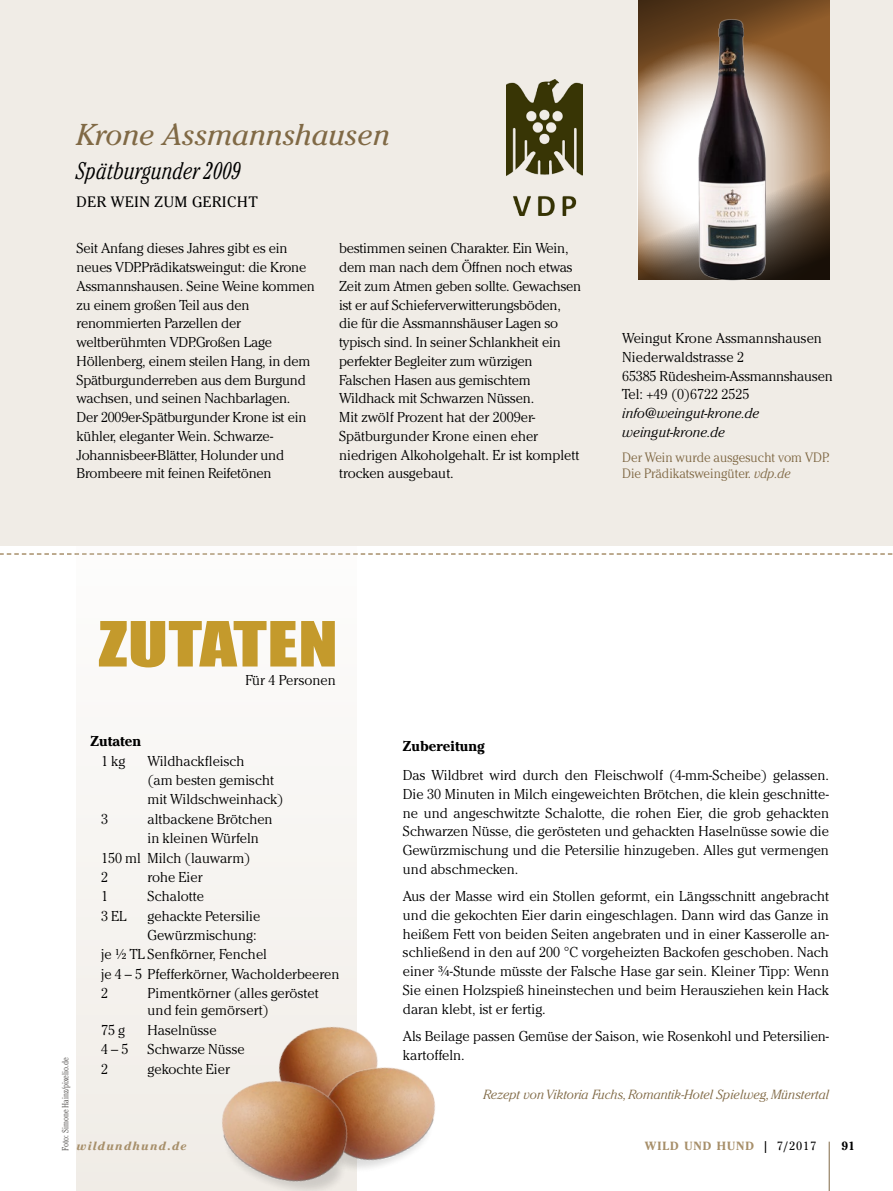
<style>
.page{position:relative;width:893px;height:1191px;background:#fff}
.page>*{position:absolute;margin:0;border:0;box-sizing:border-box;transform-origin:0 0}
.Rezept__Kleine_Headl{font:italic 30px "Cheltenham ITC Pro";color:#806945}
.Rezept__Unterzeile{font:italic 300 condensed 24px "Cheltenham ITC Pro";color:#000}
.Rezept__Dachzeile{font:15px "Cheltenham ITC Pro";letter-spacing:.04em;color:#000}
.Artikel__Text_ohne_E{font:300 14.25px/18.8px "Cheltenham ITC Pro";letter-spacing:-.015em;color:#000}
.Rezept__Zutaten{font:300 14.25px/17.2px "Cheltenham ITC Pro";color:#000}
.Rezept__Zutaten-2{font:700 14.25px "Cheltenham ITC Pro";color:#000}
.tabelle__Text{font:300 14.25px "Cheltenham ITC Pro";color:#000}
.Rezept__Weinempfehlu{font:300 13.5px/16.5px "Cheltenham ITC Pro";color:#806945;scale:.96 1}
.Artikel__Text_Einzug{font:italic 300 13.2px "Cheltenham ITC Pro";color:#806945}
.Fuss__Abschnitt{font:700 11.85px "Cheltenham ITC Pro";letter-spacing:.085em;color:#a78f6a}
.Fuss__www{font:italic 700 11.85px "Cheltenham ITC Pro";letter-spacing:.1em;color:#a78f6a}
.Fuss__Seitenzahl{font:700 11.85px "Cheltenham ITC Pro";color:#000}
.Fotonachweis{font:300 condensed 9px "Cheltenham ITC Pro";color:#575452}
.s1{font-style:italic}
.s2{color:#000}
.s3{font-weight:400;color:#000}
</style>
<div class="page">
<hr style="left:829px;top:1141px;width:1px;height:50px;background:#806945">
<div style="left:0;top:0;width:893px;height:545px;background:#f0ece6"></div>
<svg style="left:0;top:553px;width:893px;height:2px"></svg>
<div style="left:77px;top:472px;width:280px;height:719px;background:#f6f4f1"></div>
<svg style="left:99px;top:621px;width:236px;height:46px"></svg>
<img style="left:507px;top:80px;width:76px;height:136px">
<svg style="left:638px;top:108px;width:191px;height:44px"></svg>
<svg style="left:638px;top:0;width:191px;height:108px;background:#825a35"></svg>
<svg style="left:638px;top:152px;width:191px;height:128px"></svg>
<img style="left:671px;top:13px;width:119px;height:268px">
<img style="left:306px;top:1026px;width:49px;height:5px">
<img style="left:403px;top:1070px;width:32px;height:86px">
<img style="left:166px;top:1031px;width:237px;height:160px">
<p class="Rezept__Kleine_Headl" style="left:77px;top:116px;width:315px">Krone Assmannshausen</p>
<p class="Rezept__Unterzeile" style="left:77px;top:156px;width:166px">Spätburgunder 2009</p>
<p class="Rezept__Dachzeile" style="left:77px;top:193px;width:183px">DER WEIN ZUM GERICHT</p>
<p class="Artikel__Text_ohne_E" style="left:77px;top:239px;width:240px">Seit Anfang dieses Jahres gibt es ein neues VDP.Prädikatsweingut: die Krone Assmannshausen. Seine Weine kommen zu einem großen Teil aus den renommierten Parzellen der weltberühmten VDP.Großen Lage Höllenberg, einem steilen Hang, in dem Spätburgunderreben aus dem Burgund wachsen, und seinen Nachbarlagen.</p>
<p class="Artikel__Text_ohne_E" style="left:77px;top:408px;width:231px">Der 2009er-Spätburgunder Krone ist ein kühler, eleganter Wein. Schwarze-Johannisbeer-Blätter, Holunder und Brombeere mit feinen Reifetönen</p>
<p class="Artikel__Text_ohne_E" style="left:339px;top:239px;width:244px">bestimmen seinen Charakter. Ein Wein, dem man nach dem Öffnen noch etwas Zeit zum Atmen geben sollte. Gewachsen ist er auf Schieferverwitterungsböden, die für die Assmannshäuser Lagen so typisch sind. In seiner Schlankheit ein perfekter Begleiter zum würzigen Falschen Hasen aus gemischtem Wildhack mit Schwarzen Nüssen.</p>
<p class="Artikel__Text_ohne_E" style="left:339px;top:408px;width:242px">Mit zwölf Prozent hat der 2009er-<br>Spätburgunder Krone einen eher niedrigen Alkoholgehalt. Er ist komplett trocken ausgebaut.</p>
<p class="Artikel__Text_ohne_E" style="left:622px;top:329px;width:212px">Weingut Krone Assmannshausen<br>Niederwaldstrasse 2<br>65385 Rüdesheim-Assmannshausen<br>Tel: +49 (0)6722 2525 <span class="s1">info@weingut-krone.de weingut-krone.de</span></p>
<p class="Rezept__Weinempfehlu" style="left:622px;top:449px;width:218px">Der Wein wurde ausgesucht vom VDP.<br>Die Prädikatsweingüter. <span class="s1">vdp.de</span></p>
<p class="tabelle__Text" style="left:246px;top:672px;width:92px">Für 4 Personen</p>
<p class="Rezept__Zutaten-2" style="left:91px;top:732px;width:52px">Zutaten</p>
<p class="Rezept__Zutaten" style="left:101px;top:752px;width:26px">1 kg</p>
<p class="Rezept__Zutaten" style="left:148px;top:752px;width:99px">Wildhackfleisch</p>
<p class="Rezept__Zutaten" style="left:148px;top:771px;width:128px">(am besten gemischt</p>
<p class="Rezept__Zutaten" style="left:148px;top:791px;width:137px">mit Wildschweinhack)</p>
<p class="Rezept__Zutaten" style="left:101px;top:810px;width:9px">3</p>
<p class="Rezept__Zutaten" style="left:148px;top:810px;width:127px">altbackene Brötchen</p>
<p class="Rezept__Zutaten" style="left:148px;top:829px;width:113px">in kleinen Würfeln</p>
<p class="Rezept__Zutaten" style="left:101px;top:849px;width:151px">150 ml Milch (lauwarm)</p>
<p class="Rezept__Zutaten" style="left:101px;top:868px;width:9px">2</p>
<p class="Rezept__Zutaten" style="left:148px;top:868px;width:56px">rohe Eier</p>
<p class="Rezept__Zutaten" style="left:101px;top:887px;width:9px">1</p>
<p class="Rezept__Zutaten" style="left:148px;top:887px;width:58px">Schalotte</p>
<p class="Rezept__Zutaten" style="left:101px;top:907px;width:27px">3 EL</p>
<p class="Rezept__Zutaten" style="left:148px;top:907px;width:114px">gehackte Petersilie</p>
<p class="Rezept__Zutaten" style="left:148px;top:926px;width:111px">Gewürzmischung:</p>
<p class="Rezept__Zutaten" style="left:101px;top:946px;width:167px">je ½ TL Senfkörner, Fenchel</p>
<p class="Rezept__Zutaten" style="left:101px;top:965px;width:240px">je 4 – 5 Pfefferkörner, Wacholderbeeren</p>
<p class="Rezept__Zutaten" style="left:101px;top:984px;width:9px">2</p>
<p class="Rezept__Zutaten" style="left:148px;top:984px;width:173px">Pimentkörner (alles geröstet und fein gemörsert)</p>
<p class="Rezept__Zutaten" style="left:101px;top:1021px;width:26px">75 g</p>
<p class="Rezept__Zutaten" style="left:148px;top:1021px;width:71px">Haselnüsse</p>
<p class="Rezept__Zutaten" style="left:101px;top:1040px;width:29px">4 – 5</p>
<p class="Rezept__Zutaten" style="left:148px;top:1040px;width:99px">Schwarze Nüsse</p>
<p class="Rezept__Zutaten" style="left:101px;top:1060px;width:9px">2</p>
<p class="Rezept__Zutaten" style="left:148px;top:1060px;width:84px">gekochte Eier</p>
<p class="Fotonachweis" style="left:60px;top:1150px;width:94px;rotate:-90deg">Foto: Simone Hainz/pixelio.de</p>
<p class="Fuss__www" style="left:77px;top:1138px;width:112px">wildundhund.de</p>
<p class="Rezept__Zutaten-2" style="left:403px;top:736px;width:83px">Zubereitung</p>
<p class="Artikel__Text_ohne_E" style="left:403px;top:765px;width:428px;text-align:justify">Das Wildbret wird durch den Fleischwolf (4-mm-Scheibe) gelassen.<br>Die 30 Minuten in Milch eingeweichten Brötchen, die klein geschnitte&shy;ne und angeschwitzte Schalotte, die rohen Eier, die grob gehackten Schwarzen Nüsse, die gerösteten und gehackten Haselnüsse sowie die Gewürzmischung und die Petersilie hinzugeben. Alles gut vermengen und abschmecken.</p>
<p class="Artikel__Text_ohne_E" style="left:403px;top:886px;width:428px;text-align:justify">Aus der Masse wird ein Stollen geformt, ein Längsschnitt angebracht und die gekochten Eier darin eingeschlagen. Dann wird das Ganze in heißem Fett von beiden Seiten angebraten und in einer Kasserolle an&shy;schließend in den auf 200 °C vorgeheizten Backofen geschoben. Nach einer ¾-Stunde müsste der Falsche Hase gar sein. Kleiner Tipp: Wenn Sie einen Holzspieß hineinstechen und beim Herausziehen kein Hack daran klebt, ist er fertig.</p>
<p class="Artikel__Text_ohne_E" style="left:403px;top:1026px;width:428px">Als Beilage passen Gemüse der Saison, wie Rosenkohl und Petersilien&shy;kartoffeln.</p>
<p class="Artikel__Text_Einzug" style="left:483px;top:1086px;width:347px">Rezept von Viktoria Fuchs, Romantik-Hotel Spielweg, Münstertal</p>
<p class="Fuss__Abschnitt" style="left:645px;top:1138px;width:173px">WILD UND HUND <span class="s2">|</span> <span class="s3">7/2017</span></p>
<p class="Fuss__Seitenzahl" style="left:841px;top:1138px;width:15px">91</p>
</div>
